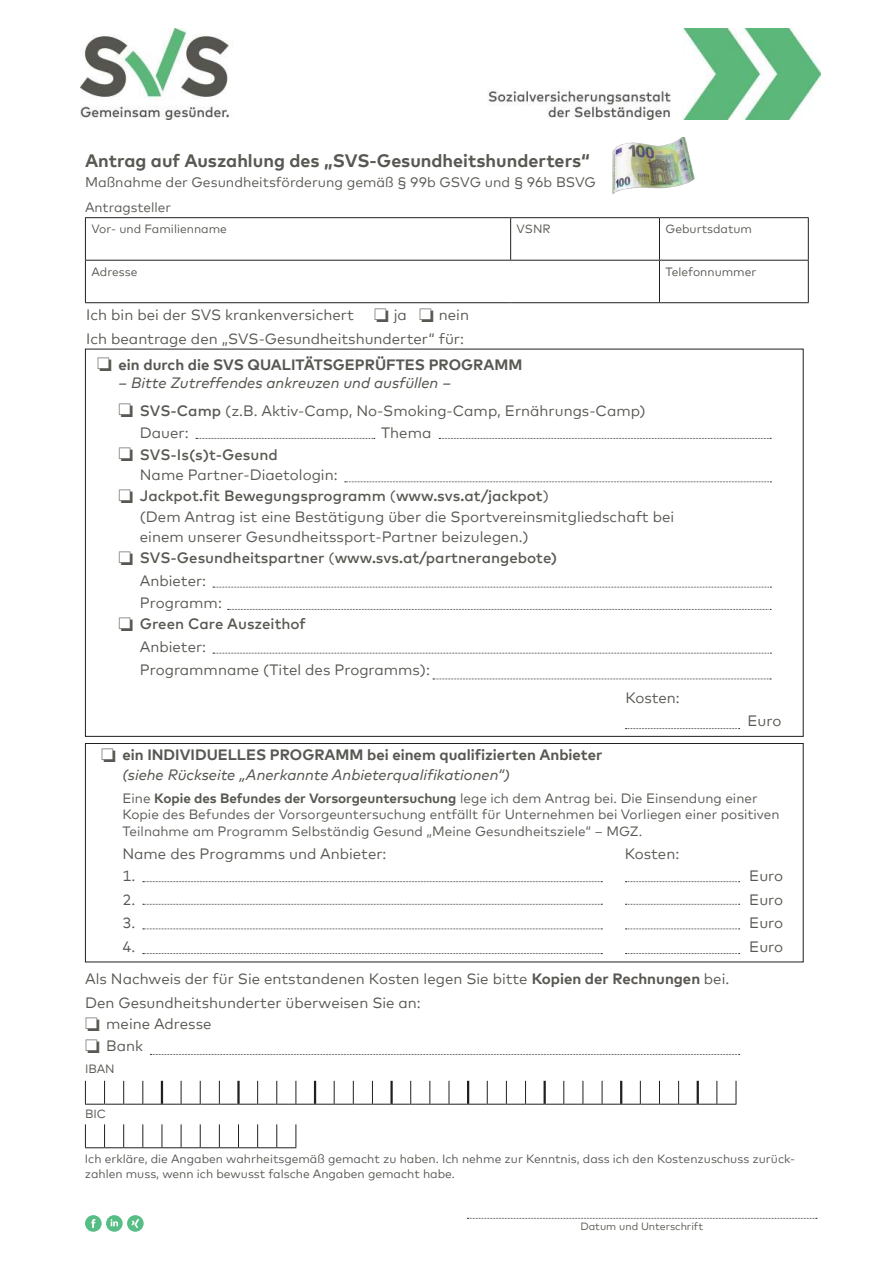
<style>
.page{position:relative;width:893px;height:1263px;background:#fff}
.page>*{position:absolute;margin:0;border:0;box-sizing:border-box;transform-origin:0 0}
.t1{font:700 18px "Mark Offc Pro";color:#585752}
.t2{font:15px/20.1px "Mark Offc Pro";color:#585752}
.t3{font:700 15px/20.1px "Mark Offc Pro";color:#585752}
.t4{font:500 15px/22.2px "Mark Offc Pro";color:#585752}
.t5{font:italic 15px "Mark Offc Pro";color:#585752}
.t6{font:13.95px "Mark Offc Pro";color:#585752}
.t7{font:13.5px/16.5px "Mark Offc Pro";color:#585752}
.t8{font:12px/15px "Mark Offc Pro";color:#585752}
.t9{font:10.5px "Mark Offc Pro";color:#585752}
.s1{font-weight:500}
.s2{font-weight:400}
.s3{font-weight:400;font-style:italic}
.s4{font-weight:700}
</style>
<div class="page">
<div style="left:85px;top:743px;width:719px;height:219px;border:1px solid #221f1f"></div>
<hr style="left:85px;top:217px;width:426px;height:1px;background:#221f1f">
<hr style="left:85px;top:218px;width:1px;height:42px;background:#221f1f">
<hr style="left:511px;top:217px;width:148px;height:1px;background:#221f1f">
<hr style="left:510px;top:218px;width:1px;height:42px;background:#221f1f">
<hr style="left:659px;top:217px;width:150px;height:1px;background:#221f1f">
<hr style="left:659px;top:218px;width:1px;height:42px;background:#221f1f">
<hr style="left:808px;top:218px;width:1px;height:42px;background:#221f1f">
<hr style="left:85px;top:261px;width:1px;height:41px;background:#221f1f">
<hr style="left:659px;top:261px;width:1px;height:41px;background:#221f1f">
<hr style="left:808px;top:261px;width:1px;height:41px;background:#221f1f">
<hr style="left:85px;top:260px;width:426px;height:1px;background:#221f1f">
<hr style="left:511px;top:260px;width:148px;height:1px;background:#221f1f">
<hr style="left:659px;top:260px;width:150px;height:1px;background:#221f1f">
<hr style="left:85px;top:302px;width:426px;height:1px;background:#221f1f">
<hr style="left:511px;top:302px;width:148px;height:1px;background:#221f1f">
<hr style="left:659px;top:302px;width:150px;height:1px;background:#221f1f">
<img style="left:80px;top:29px;width:740px;height:90px">
<div style="left:85px;top:1215px;width:17px;height:17px;background:#56bd84;border-radius:50%"></div>
<svg style="left:91px;top:1219px;width:4px;height:9px"></svg>
<div style="left:127px;top:1215px;width:17px;height:17px;background:#56bd84;border-radius:50%"></div>
<svg style="left:131px;top:1219px;width:8px;height:9px"></svg>
<svg style="left:106px;top:1215px;width:17px;height:17px"></svg>
<svg style="left:111px;top:1219px;width:7px;height:7px"></svg>
<svg style="left:85px;top:1081px;width:652px;height:24px"></svg>
<hr style="left:161px;top:1081px;width:2px;height:23px;background:#221f1f">
<hr style="left:237px;top:1081px;width:3px;height:23px;background:#221f1f">
<hr style="left:314px;top:1081px;width:2px;height:23px;background:#221f1f">
<hr style="left:390px;top:1081px;width:3px;height:23px;background:#221f1f">
<hr style="left:467px;top:1081px;width:2px;height:23px;background:#221f1f">
<hr style="left:544px;top:1081px;width:2px;height:23px;background:#221f1f">
<hr style="left:620px;top:1081px;width:2px;height:23px;background:#221f1f">
<hr style="left:697px;top:1081px;width:2px;height:23px;background:#221f1f">
<svg style="left:85px;top:1124px;width:212px;height:24px"></svg>
<svg style="left:196px;top:438px;width:179px;height:1px"></svg>
<svg style="left:439px;top:438px;width:332px;height:1px"></svg>
<svg style="left:345px;top:481px;width:426px;height:1px"></svg>
<svg style="left:213px;top:587px;width:558px;height:1px"></svg>
<svg style="left:228px;top:609px;width:543px;height:1px"></svg>
<svg style="left:213px;top:653px;width:558px;height:1px"></svg>
<svg style="left:433px;top:679px;width:338px;height:1px"></svg>
<svg style="left:625px;top:728px;width:115px;height:1px"></svg>
<svg style="left:625px;top:881px;width:115px;height:1px"></svg>
<svg style="left:143px;top:881px;width:459px;height:1px"></svg>
<svg style="left:143px;top:904px;width:459px;height:1px"></svg>
<svg style="left:143px;top:928px;width:459px;height:1px"></svg>
<svg style="left:143px;top:953px;width:459px;height:1px"></svg>
<svg style="left:625px;top:904px;width:115px;height:1px"></svg>
<svg style="left:625px;top:928px;width:115px;height:1px"></svg>
<svg style="left:625px;top:953px;width:115px;height:1px"></svg>
<svg style="left:467px;top:1218px;width:350px;height:1px"></svg>
<svg style="left:150px;top:1054px;width:590px;height:1px"></svg>
<img style="left:612px;top:137px;width:83px;height:57px">
<p class="t1" style="left:85px;top:153px;width:506px">Antrag auf Auszahlung des „SVS-Gesundheitshunderters“</p>
<p class="t6" style="left:85px;top:176px;width:513px">Maßnahme der Gesundheitsförderung gemäß § 99b GSVG und § 96b BSVG</p>
<p class="t8" style="left:91px;top:222px;width:137px">Vor- und Familienname</p>
<p class="t8" style="left:517px;top:222px;width:35px">VSNR</p>
<p class="t8" style="left:665px;top:222px;width:88px">Geburtsdatum</p>
<p class="t8" style="left:91px;top:265px;width:47px">Adresse</p>
<p class="t8" style="left:665px;top:265px;width:93px">Telefonnummer</p>
<p class="t2" style="left:86px;top:304px;width:384px;line-height:23.7px">Ich bin bei der SVS krankenversichert □ ja □ nein<br>Ich beantrage den „SVS-Gesundheitshunderter“ für:</p>
<p class="t7" style="left:85px;top:200px;width:88px">Antragsteller</p>
<p class="t3" style="left:97px;top:355px;width:426px">□ ein durch die SVS QUALITÄTSGEPRÜFTES PROGRAMM</p>
<p class="t5" style="left:119px;top:371px;width:334px">– Bitte Zutreffendes ankreuzen und ausfüllen –</p>
<p class="t2" style="left:140px;top:400px;width:507px;line-height:22.2px;text-indent:-21px">□ <span class="s1">SVS-Camp</span> (z.B. Aktiv-Camp, No-Smoking-Camp, Ernährungs-Camp)<br>Dauer:</p>
<p class="t2" style="left:381px;top:424px;width:52px">Thema</p>
<p class="t2" style="left:140px;top:445px;width:199px;text-indent:-21px">□ <span class="s1">SVS-Is(s)t-Gesund<br></span>Name Partner-Diaetologin:</p>
<p class="t2" style="left:140px;top:487px;width:536px;text-indent:-21px">□ <span class="s1">Jackpot.fit Bewegungsprogramm</span> (<span class="s1">www.svs.at/jackpot</span>)<br>(Dem Antrag ist eine Bestätigung über die Sportvereinsmitgliedschaft bei einem unserer Gesundheitssport-Partner beizulegen.)</p>
<p class="t4" style="left:140px;top:546px;width:419px;text-indent:-21px">□ SVS-Gesundheitspartner <span class="s2">(</span>www.svs.at/partnerangebote)<br><span class="s2">Anbieter:<br>Programm:</span></p>
<p class="t4" style="left:140px;top:612px;width:168px;text-indent:-21px">□ Green Care Auszeithof<br><span class="s2">Anbieter:</span></p>
<p class="t2" style="left:140px;top:661px;width:292px">Programmname (Titel des Programms):</p>
<p class="t2" style="left:625px;top:689px;width:56px">Kosten:</p>
<p class="t2" style="left:747px;top:711px;width:35px">Euro</p>
<p class="t3" style="left:122px;top:743px;width:481px;text-indent:-21px">□ ein INDIVIDUELLES PROGRAMM bei einem qualifizierten Anbieter <span class="s3">(siehe Rückseite „Anerkannte Anbieterqualifikationen“)</span></p>
<p class="t7" style="left:122px;top:790px;width:659px">Eine <span class="s4">Kopie des Befundes der Vorsorgeuntersuchung</span> lege ich dem Antrag bei. Die Einsendung einer<br>Kopie des Befundes der Vorsorgeuntersuchung entfällt für Unternehmen bei Vorliegen einer positiven<br>Teilnahme am Programm Selbständig Gesund „Meine Gesundheitsziele“ – MGZ.</p>
<p class="t2" style="left:122px;top:845px;width:266px">Name des Programms und Anbieter:</p>
<p class="t2" style="left:625px;top:845px;width:56px">Kosten:</p>
<p class="t2" style="left:122px;top:867px;width:14px">1.</p>
<p class="t2" style="left:749px;top:867px;width:35px">Euro</p>
<p class="t2" style="left:122px;top:890px;width:14px">2.</p>
<p class="t2" style="left:749px;top:890px;width:35px">Euro</p>
<p class="t2" style="left:122px;top:914px;width:14px">3.</p>
<p class="t2" style="left:749px;top:914px;width:35px">Euro</p>
<p class="t2" style="left:122px;top:938px;width:14px">4.</p>
<p class="t2" style="left:749px;top:938px;width:35px">Euro</p>
<p class="t2" style="left:85px;top:968px;width:646px;line-height:23.7px">Als Nachweis der für Sie entstandenen Kosten legen Sie bitte <span class="s4">Kopien der Rechnungen</span> bei.<br>Den Gesundheitshunderter überweisen Sie an:</p>
<p class="t2" style="left:85px;top:1015px;width:128px">□ meine Adresse</p>
<p class="t2" style="left:85px;top:1037px;width:60px">□ Bank</p>
<p class="t8" style="left:85px;top:1062px;width:31px">IBAN</p>
<p class="t8" style="left:85px;top:1107px;width:22px">BIC</p>
<p class="t8" style="left:85px;top:1152px;width:712px">Ich erkläre, die Angaben wahrheitsgemäß gemacht zu haben. Ich nehme zur Kenntnis, dass ich den Kostenzuschuss zurück&shy;zahlen muss, wenn ich bewusst falsche Angaben gemacht habe.</p>
<p class="t9" style="left:580px;top:1222px;width:124px">Datum und Unterschrift</p>
</div>
